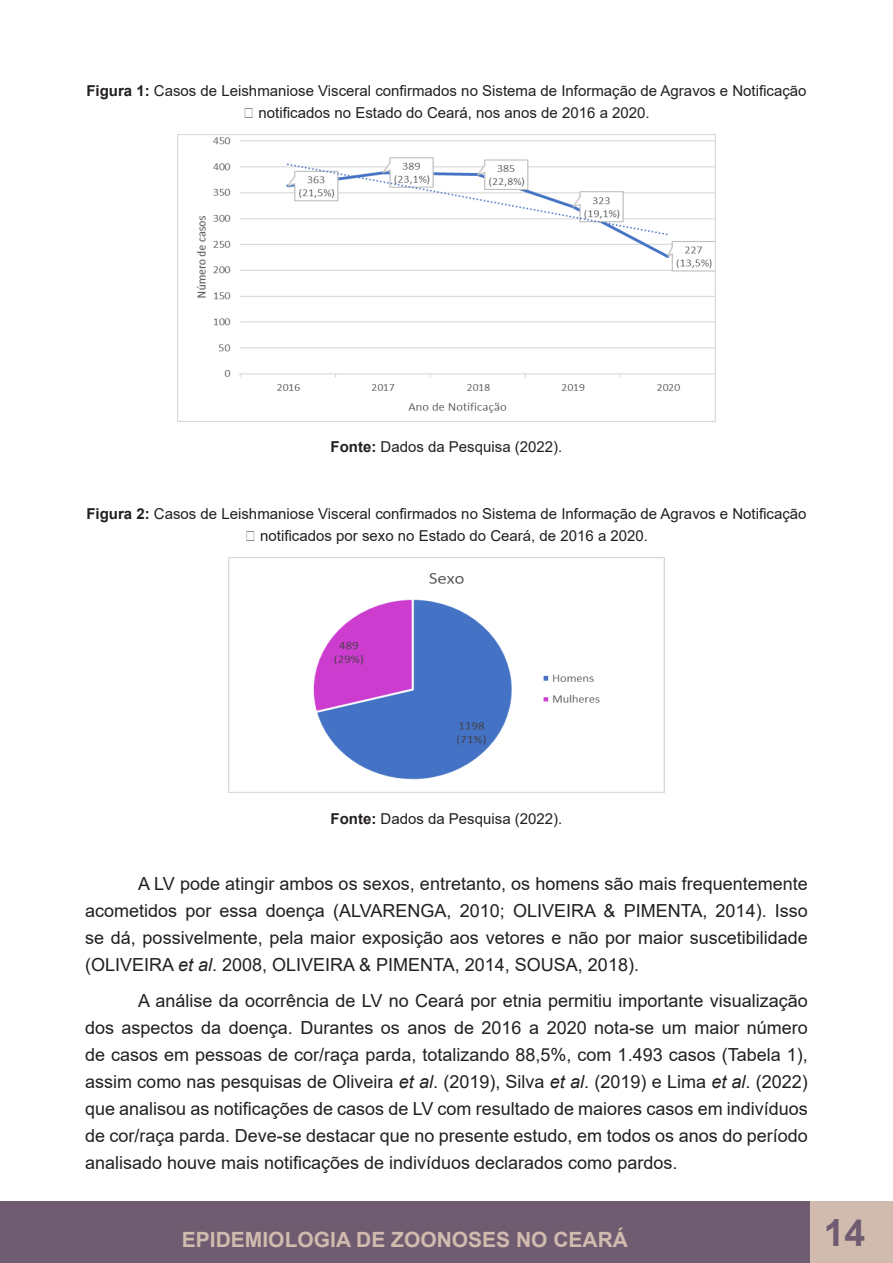
<style>
.page{position:relative;width:893px;height:1263px;background:#fff}
.page>*{position:absolute;margin:0;border:0;box-sizing:border-box;transform-origin:0 0}
.t1{font:700 37.5px "Arial";color:#6f5c71}
.t2{font:700 21px "Arial";color:#d1baae}
.t3{font:18px/27px "Arial";color:#231f20;text-align:justify}
.t4{font:15px/22.5px "Arial";color:#231f20}
.s1{font-weight:700}
.s2{font-style:italic}
</style>
<div class="page">
<div style="left:0;top:1201px;width:810px;height:62px;background:#6f5c71"></div>
<div style="left:810px;top:1201px;width:83px;height:62px;background:#d1baae"></div>
<hr style="left:892px;top:1201px;width:1px;height:62px;background:#6f5c71">
<img style="left:178px;top:134px;width:537px;height:287px">
<img style="left:228px;top:557px;width:437px;height:235px">
<p class="t4" style="left:259px;top:79px;width:549px;text-indent:-172px"><span class="s1">Figura 1:</span> Casos de Leishmaniose Visceral confirmados no Sistema de Informação de Agravos e Notificação notificados no Estado do Ceará, nos anos de 2016 a 2020.</p>
<p class="t4" style="left:331px;top:436px;width:233px"><span class="s1">Fonte:</span> Dados da Pesquisa (2022).</p>
<p class="t4" style="left:260px;top:502px;width:548px;text-indent:-174px"><span class="s1">Figura 2:</span> Casos de Leishmaniose Visceral confirmados no Sistema de Informação de Agravos e Notificação notificados por sexo no Estado do Ceará, de 2016 a 2020.</p>
<p class="t4" style="left:331px;top:807px;width:233px"><span class="s1">Fonte:</span> Dados da Pesquisa (2022).</p>
<p class="t3" style="left:85px;top:870px;width:724px;text-indent:53px">A LV pode atingir ambos os sexos, entretanto, os homens são mais frequentemente acometidos por essa doença (ALVARENGA, 2010; OLIVEIRA &amp; PIMENTA, 2014). Isso se dá, possivelmente, pela maior exposição aos vetores e não por maior suscetibilidade (OLIVEIRA <span class="s2">et al</span>. 2008, OLIVEIRA &amp; PIMENTA, 2014, SOUSA, 2018).</p>
<p class="t3" style="left:85px;top:986px;width:724px;text-indent:53px">A análise da ocorrência de LV no Ceará por etnia permitiu importante visualização dos aspectos da doença. Durantes os anos de 2016 a 2020 nota-se um maior número de casos em pessoas de cor/raça parda, totalizando 88,5%, com 1.493 casos (Tabela 1), assim como nas pesquisas de Oliveira <span class="s2">et al</span>. (2019), Silva <span class="s2">et al</span>. (2019) e Lima <span class="s2">et al</span>. (2022) que analisou as notificações de casos de LV com resultado de maiores casos em indivíduos de cor/raça parda. Deve-se destacar que no presente estudo, em todos os anos do período analisado houve mais notificações de indivíduos declarados como pardos.</p>
<p class="t2" style="left:182px;top:1225px;width:448px">EPIDEMIOLOGIA DE ZOONOSES NO CEARÁ</p>
<h1 class="t1" style="left:824px;top:1206px;width:43px">14</h1>
</div>
